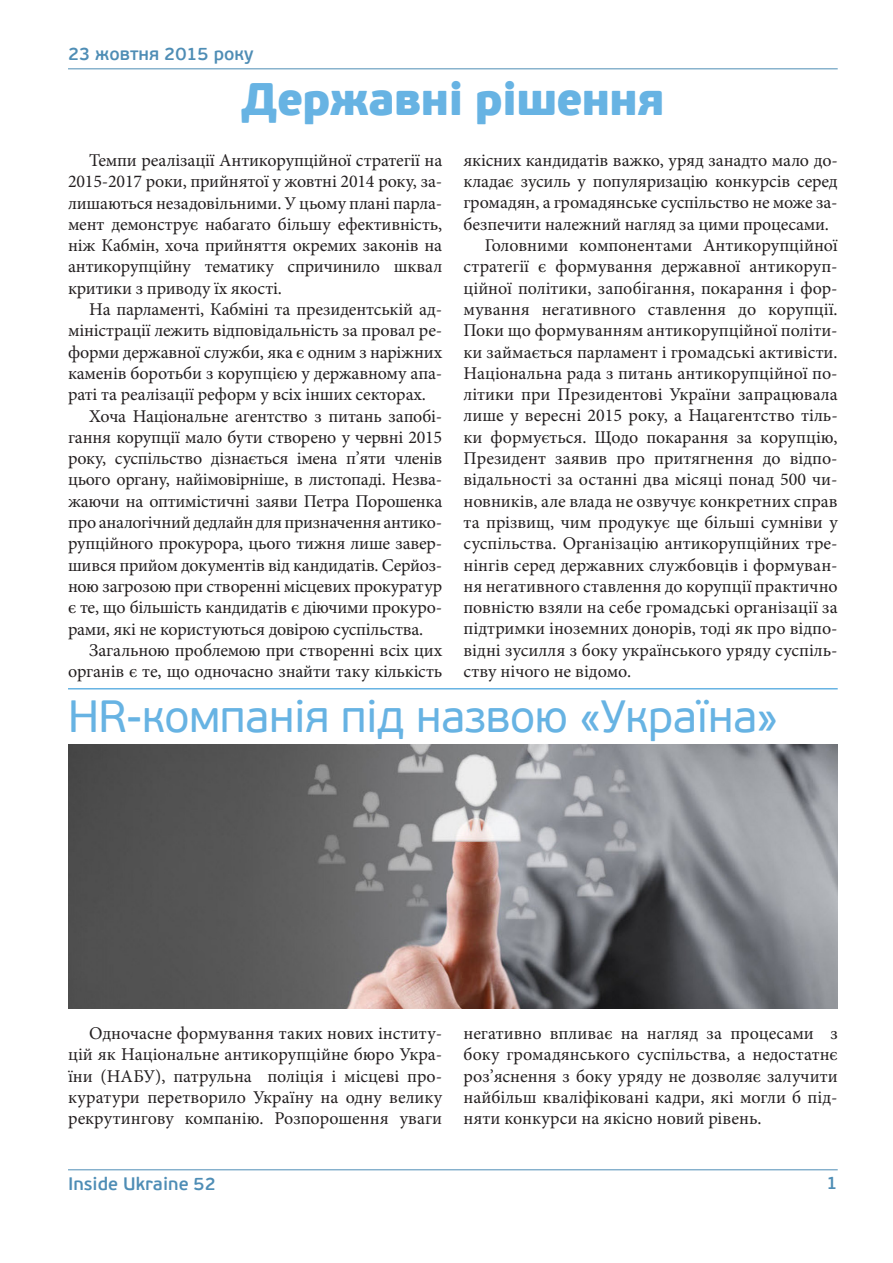
<style>
.page{position:relative;width:893px;height:1263px;background:#fff}
.page>*{position:absolute;margin:0;border:0;box-sizing:border-box;transform-origin:0 0}
.t1{font:900 45.45px "PF Beau Sans Pro";letter-spacing:-.03em;color:#67b3e3}
.t2{font:45px "PF Beau Sans Pro";letter-spacing:-.01em;color:#67b3e3}
.t3{font:18px/21.3px "Minion Pro";letter-spacing:-.005em;color:#231f20;text-align:justify}
.t4{font:600 18px "PF Beau Sans Pro";color:#4e8db5}
</style>
<div class="page">
<hr style="left:68px;top:68px;width:770px;height:1px;background:#4e8db5">
<hr style="left:68px;top:1169px;width:770px;height:1px;background:#4e8db5">
<hr style="left:68px;top:688px;width:770px;height:1px;background:#67b3e3">
<img style="left:68px;top:744px;width:770px;height:265px">
<p class="t4" style="left:68px;top:43px;width:187px">23 жовтня 2015 року</p>
<h1 class="t1" style="left:241px;top:70px;width:426px">Державні рішення</h1>
<p class="t3" style="left:68px;top:150px;width:376px;text-indent:21px">Темпи реалізації Антикорупційної стратегії на 2015-2017 роки, прийнятої у жовтні 2014 року, за&shy;лишаються незадовільними. У цьому плані парла&shy;мент демонструє набагато більшу ефективність, ніж Кабмін, хоча прийняття окремих законів на антикорупційну тематику спричинило шквал критики з приводу їх якості.</p>
<p class="t3" style="left:89px;top:299px;width:354px">На парламенті, Кабміні та президентській ад-</p>
<p class="t3" style="left:68px;top:320px;width:376px">міністрації лежить відповідальність за провал ре-</p>
<p class="t3" style="left:68px;top:341px;width:376px">форми державної служби, яка є одним з наріжних</p>
<p class="t3" style="left:68px;top:363px;width:376px">каменів боротьби з корупцією у державному апа-</p>
<p class="t3" style="left:68px;top:384px;width:359px">раті та реалізації реформ у всіх інших секторах.</p>
<p class="t3" style="left:89px;top:405px;width:354px">Хоча Національне агентство з питань запобі-</p>
<p class="t3" style="left:68px;top:426px;width:376px">гання корупції мало бути створено у червні 2015</p>
<p class="t3" style="left:68px;top:448px;width:376px">року, суспільство дізнається імена п’яти членів</p>
<p class="t3" style="left:68px;top:469px;width:376px">цього органу, найімовірніше, в листопаді. Незва-</p>
<p class="t3" style="left:68px;top:490px;width:376px">жаючи на оптимістичні заяви Петра Порошенка</p>
<p class="t3" style="left:68px;top:512px;width:376px">про аналогічний дедлайн для призначення антико-</p>
<p class="t3" style="left:68px;top:533px;width:376px">рупційного прокурора, цього тижня лише завер-</p>
<p class="t3" style="left:68px;top:554px;width:376px">шився прийом документів від кандидатів. Серйоз-</p>
<p class="t3" style="left:68px;top:576px;width:376px">ною загрозою при створенні місцевих прокуратур</p>
<p class="t3" style="left:68px;top:597px;width:376px">є те, що більшість кандидатів є діючими прокуро-</p>
<p class="t3" style="left:68px;top:618px;width:357px">рами, які не користуються довірою суспільства.</p>
<p class="t3" style="left:89px;top:639px;width:354px">Загальною проблемою при створенні всіх цих</p>
<p class="t3" style="left:68px;top:661px;width:376px">органів є те, що одночасно знайти таку кількість</p>
<p class="t3" style="left:463px;top:150px;width:376px">якісних кандидатів важко, уряд занадто мало до-</p>
<p class="t3" style="left:463px;top:171px;width:376px">кладає зусиль у популяризацію конкурсів серед</p>
<p class="t3" style="left:463px;top:192px;width:376px">громадян, а громадянське суспільство не може за-</p>
<p class="t3" style="left:463px;top:213px;width:367px">безпечити належний нагляд за цими процесами.</p>
<p class="t3" style="left:485px;top:235px;width:354px">Головними компонентами Антикорупційної</p>
<p class="t3" style="left:463px;top:256px;width:376px">стратегії є формування державної антикоруп-</p>
<p class="t3" style="left:463px;top:277px;width:376px">ційної політики, запобігання, покарання і фор-</p>
<p class="t3" style="left:463px;top:299px;width:376px">мування негативного ставлення до корупції.</p>
<p class="t3" style="left:463px;top:320px;width:376px">Поки що формуванням антикорупційної політи-</p>
<p class="t3" style="left:463px;top:341px;width:376px">ки займається парламент і громадські активісти.</p>
<p class="t3" style="left:463px;top:362px;width:376px">Національна рада з питань антикорупційної по-</p>
<p class="t3" style="left:463px;top:384px;width:376px">літики при Президентові України запрацювала</p>
<p class="t3" style="left:463px;top:405px;width:376px">лише у вересні 2015 року, а Нацагентство тіль-</p>
<p class="t3" style="left:463px;top:426px;width:376px">ки формується. Щодо покарання за корупцію,</p>
<p class="t3" style="left:463px;top:448px;width:376px">Президент заявив про притягнення до відпо-</p>
<p class="t3" style="left:463px;top:469px;width:376px">відальності за останні два місяці понад 500 чи-</p>
<p class="t3" style="left:463px;top:490px;width:376px">новників, але влада не озвучує конкретних справ</p>
<p class="t3" style="left:463px;top:512px;width:376px">та прізвищ, чим продукує ще більші сумніви у</p>
<p class="t3" style="left:463px;top:533px;width:376px">суспільства. Організацію антикорупційних тре-</p>
<p class="t3" style="left:463px;top:554px;width:376px">нінгів серед державних службовців і формуван-</p>
<p class="t3" style="left:463px;top:575px;width:376px">ня негативного ставлення до корупції практично</p>
<p class="t3" style="left:463px;top:597px;width:376px">повністю взяли на себе громадські організації за</p>
<p class="t3" style="left:463px;top:618px;width:376px">підтримки іноземних донорів, тоді як про відпо-</p>
<p class="t3" style="left:463px;top:639px;width:376px">відні зусилля з боку українського уряду суспіль-</p>
<p class="t3" style="left:463px;top:661px;width:169px">ству нічого не відомо.</p>
<h2 class="t2" style="left:68px;top:691px;width:712px">HR-компанія під назвою «Україна»</h2>
<p class="t3" style="left:68px;top:1023px;width:376px;text-indent:21px">Одночасне формування таких нових інститу&shy;цій як Національне антикорупційне бюро Укра&shy;їни (НАБУ), патрульна поліція і місцеві про&shy;куратури перетворило Україну на одну велику рекрутингову компанію. Розпорошення уваги</p>
<p class="t3" style="left:463px;top:1023px;width:376px">негативно впливає на нагляд за процесами з боку громадянського суспільства, а недостатнє роз’яснення з боку уряду не дозволяє залучити найбільш кваліфіковані кадри, які могли б під&shy;няти конкурси на якісно новий рівень.</p>
<p class="t4" style="left:68px;top:1173px;width:149px">Inside Ukraine 52</p>
<p class="t4" style="left:827px;top:1171px;width:13px">1</p>
</div>
